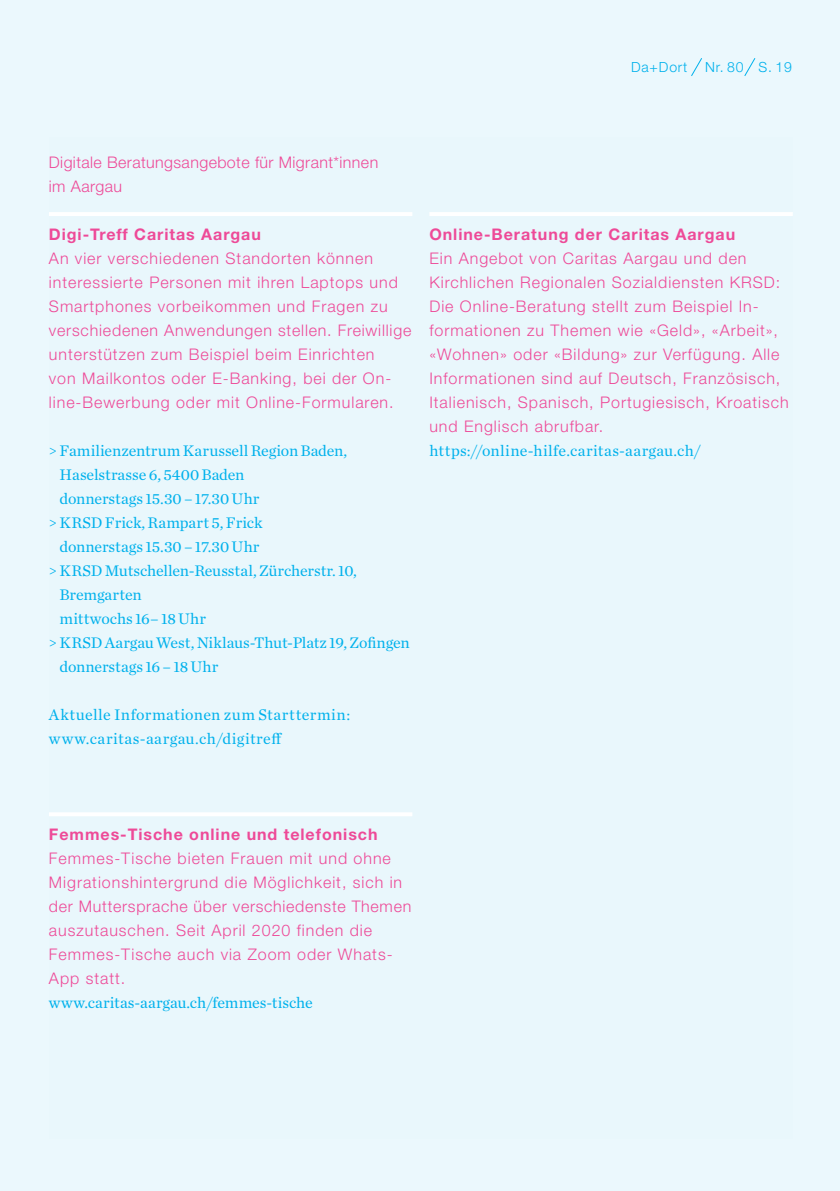
<style>
.page{position:relative;width:840px;height:1191px;background:#fff}
.page>*{position:absolute;margin:0;border:0;box-sizing:border-box;transform-origin:0 0}
.t1{font:300 16px/24px "Helvetica Neue LT Std";letter-spacing:.06em;color:#ee4a98}
.t2{font:16px "Chronicle Text G1";color:#00b1ec}
.t3{font:700 16px "Helvetica Neue LT Std";letter-spacing:.06em;color:#ee4a98}
.t4{font:16px/24px "Chronicle Text G1";letter-spacing:.035em;color:#00b1ec}
.t5{font:300 16px/24px "Helvetica Neue LT Std";letter-spacing:.025em;color:#ee4a98}
.t6{font:16px "Chronicle Text G1";letter-spacing:.025em;color:#00b1ec}
.t7{font:300 14px "Helvetica Neue LT Std";letter-spacing:.06em;color:#00b1ec}
</style>
<div class="page">
<div style="left:0;top:0;width:839px;height:1191px;background:#ebf8fd"></div>
<svg style="left:691px;top:58px;width:11px;height:18px"></svg>
<svg style="left:744px;top:58px;width:11px;height:18px"></svg>
<hr style="left:49px;top:212px;width:363px;height:4px;background:#fff">
<hr style="left:49px;top:812px;width:363px;height:4px;background:#fff">
<hr style="left:429px;top:212px;width:363px;height:4px;background:#fff">
<p class="t7" style="left:630px;top:58px;width:58px">Da+Dort</p>
<p class="t7" style="left:704px;top:58px;width:88px">Nr. 80 S. 19</p>
<p class="t5" style="left:49px;top:150px;width:330px">Digitale Beratungsangebote für Migrant*innen im Aargau</p>
<p class="t3" style="left:49px;top:224px;width:213px">Digi-Treff Caritas Aargau</p>
<p class="t1" style="left:49px;top:246px;width:364px">An vier verschiedenen Standorten können interessierte Personen mit ihren Laptops und Smartphones vorbeikommen und Fragen zu verschiedenen Anwendungen stellen. Freiwillige unterstützen zum Beispiel beim Einrichten<br>von Mailkontos oder E-Banking, bei der On&shy;line-Bewerbung oder mit Online-Formularen.</p>
<p class="t2" style="left:49px;top:439px;width:299px">&gt; Familienzentrum Karussell Region Baden,</p>
<p class="t2" style="left:60px;top:463px;width:186px">Haselstrasse 6, 5400 Baden</p>
<p class="t2" style="left:60px;top:487px;width:201px">donnerstags 15.30 – 17.30 Uhr</p>
<p class="t2" style="left:49px;top:511px;width:215px">&gt; KRSD Frick, Rampart 5, Frick</p>
<p class="t2" style="left:60px;top:535px;width:201px">donnerstags 15.30 – 17.30 Uhr</p>
<p class="t2" style="left:49px;top:559px;width:309px">&gt; KRSD Mutschellen-Reusstal, Zürcherstr. 10,</p>
<p class="t2" style="left:60px;top:583px;width:84px">Bremgarten</p>
<p class="t2" style="left:60px;top:607px;width:148px">mittwochs 16– 18 Uhr</p>
<p class="t2" style="left:49px;top:631px;width:362px">&gt; KRSD Aargau West, Niklaus-Thut-Platz 19, Zofingen</p>
<p class="t2" style="left:60px;top:655px;width:160px">donnerstags 16 – 18 Uhr</p>
<p class="t4" style="left:49px;top:702px;width:302px">Aktuelle Informationen zum Starttermin: www.caritas-aargau.ch/digitreff</p>
<p class="t3" style="left:429px;top:224px;width:307px">Online-Beratung der Caritas Aargau</p>
<p class="t1" style="left:429px;top:246px;width:360px">Ein Angebot von Caritas Aargau und den Kirchlichen Regionalen Sozialdiensten KRSD:<br>Die Online-Beratung stellt zum Beispiel In&shy;formationen zu Themen wie «Geld», «Arbeit», «Wohnen» oder «Bildung» zur Verfügung. Alle Informationen sind auf Deutsch, Französisch, Italienisch, Spanisch, Portugiesisch, Kroatisch und Englisch abrufbar.</p>
<p class="t6" style="left:429px;top:439px;width:273px">https://online-hilfe.caritas-aargau.ch/</p>
<p class="t3" style="left:49px;top:824px;width:330px">Femmes-Tische online und telefonisch</p>
<p class="t1" style="left:49px;top:846px;width:364px">Femmes-Tische bieten Frauen mit und ohne Migrationshintergrund die Möglichkeit, sich in der Muttersprache über verschiedenste Themen auszutauschen. Seit April 2020 finden die Femmes-Tische auch via Zoom oder Whats-App statt.</p>
<p class="t2" style="left:49px;top:991px;width:265px">www.caritas-aargau.ch/femmes-tische</p>
</div>
